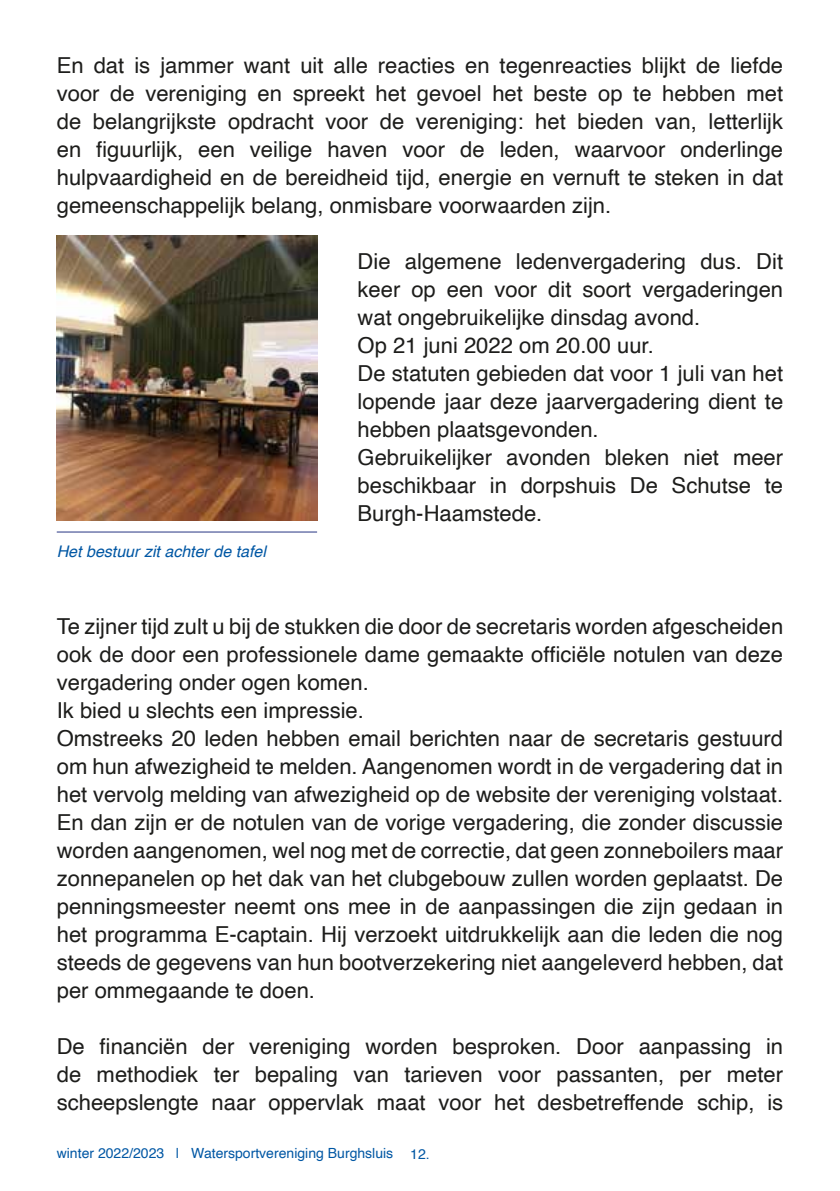
<style>
.page{position:relative;width:840px;height:1191px;background:#fff}
.page>*{position:absolute;margin:0;border:0;box-sizing:border-box;transform-origin:0 0}
.t1{font:22px/28px "Helvetica";color:#1d1d1b;text-align:justify}
.t2{font:italic 16px "Helvetica";color:#0057a4}
.t3{font:14px "Helvetica";color:#0057a4}
</style>
<div class="page">
<img style="left:57px;top:235px;width:260px;height:285px">
<hr style="left:57px;top:531px;width:260px;height:1px;background:#283583">
<p class="t1" style="left:57px;top:52px;width:727px">En dat is jammer want uit alle reacties en tegenreacties blijkt de liefde voor de vereniging en spreekt het gevoel het beste op te hebben met de belangrijkste opdracht voor de vereniging: het bieden van, letterlijk en figuurlijk, een veilige haven voor de leden, waarvoor onderlinge hulpvaardigheid en de bereidheid tijd, energie en vernuft te steken in dat gemeenschappelijk belang, onmisbare voorwaarden zijn.</p>
<p class="t1" style="left:357px;top:248px;width:427px;text-align:left">Die algemene ledenvergadering dus. Dit keer op een voor dit soort vergaderingen wat ongebruikelijke dinsdag avond.<br>Op 21 juni 2022 om 20.00 uur.<br>De statuten gebieden dat voor 1 juli van het lopende jaar deze jaarvergadering dient te hebben plaatsgevonden.<br>Gebruikelijker avonden bleken niet meer beschikbaar in dorpshuis De Schutse te Burgh-Haamstede.</p>
<p class="t2" style="left:57px;top:539px;width:210px">Het bestuur zit achter de tafel</p>
<p class="t1" style="left:57px;top:612px;width:727px;text-align:left">Te zijner tijd zult u bij de stukken die door de secretaris worden afgescheiden ook de door een professionele dame gemaakte officiële notulen van deze vergadering onder ogen komen.<br>Ik bied u slechts een impressie.<br>Omstreeks 20 leden hebben email berichten naar de secretaris gestuurd om hun afwezigheid te melden. Aangenomen wordt in de vergadering dat in het vervolg melding van afwezigheid op de website der vereniging volstaat.<br>En dan zijn er de notulen van de vorige vergadering, die zonder discussie worden aangenomen, wel nog met de correctie, dat geen zonneboilers maar zonnepanelen op het dak van het clubgebouw zullen worden geplaatst. De penningsmeester neemt ons mee in de aanpassingen die zijn gedaan in het programma E-captain. Hij verzoekt uitdrukkelijk aan die leden die nog steeds de gegevens van hun bootverzekering niet aangeleverd hebben, dat per ommegaande te doen.</p>
<p class="t1" style="left:57px;top:1032px;width:727px">De financiën der vereniging worden besproken. Door aanpassing in de methodiek ter bepaling van tarieven voor passanten, per meter scheepslengte naar oppervlak maat voor het desbetreffende schip, is</p>
<p class="t3" style="left:57px;top:1141px;width:374px">winter 2022/2023 | Watersportvereniging Burghsluis 12.</p>
</div>
